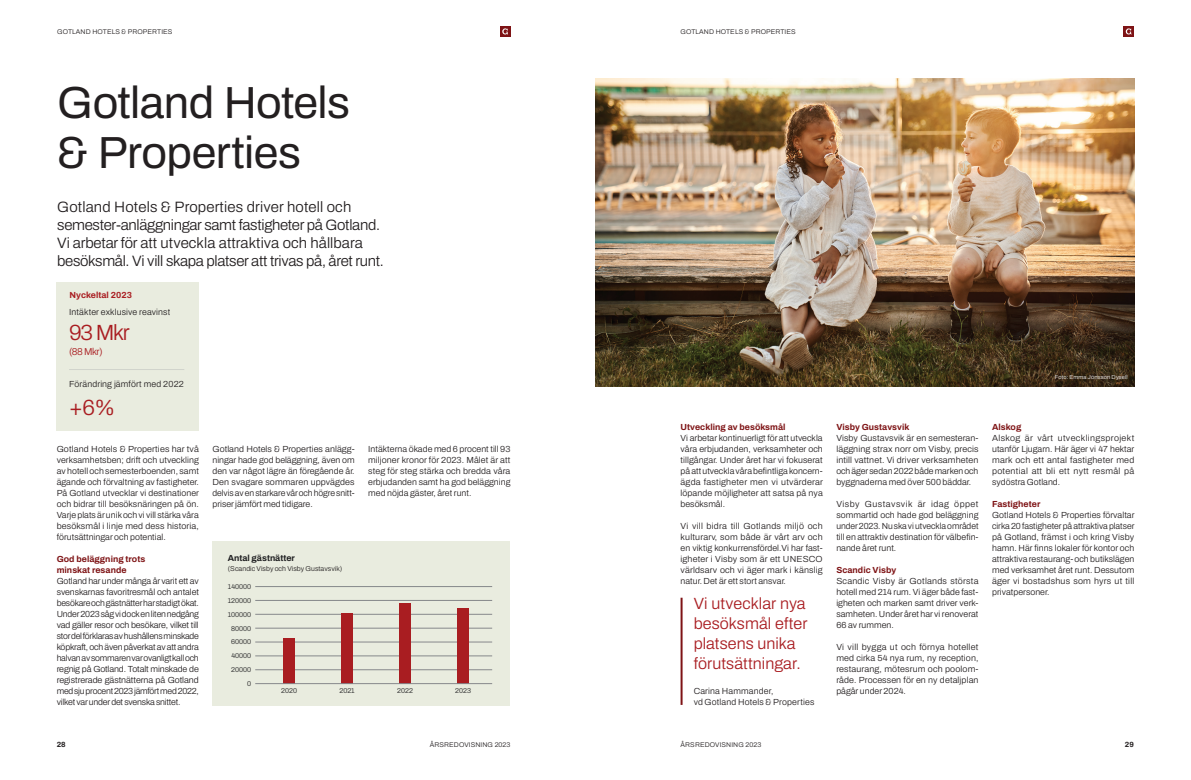
<style>
.page{position:relative;width:1191px;height:780px;background:#fff}
.page>*{position:absolute;margin:0;border:0;box-sizing:border-box;transform-origin:0 0}
.t1{font:45px/50px "Archivo";letter-spacing:-.01em;color:#231f20}
.Highlight_siffror{font:300 22px "Archivo";color:#a91d21}
.Ingress{font:300 16.2px/20px "Archivo";letter-spacing:.005em;color:#a91d21}
.Ingress-2{font:300 15px/18px "Archivo";letter-spacing:-.02em;color:#231f20}
.Highlight_siffror-2{font:300 10px "Archivo";color:#a91d21}
.Brödtext_2023{font:300 8.8px/11px "Archivo";letter-spacing:.005em;color:#231f20;text-align:justify}
.Underrubrik_brödtext_8_8pt{font:700 8.8px/11px "Archivo";letter-spacing:.005em;color:#7e1315}
.Brödtext{font:300 8.8px "Archivo";letter-spacing:.015em;color:#231f20}
.t2{font:700 8.8px "Archivo";color:#1f1f21}
.Underrubrik_brödtext_8_8pt-2{font:700 8.8px "Archivo";letter-spacing:.005em;color:#a91d21}
.t3{font:700 7.5px "Archivo";color:#231f20}
.t4{font:300 7px "Archivo";color:#1f1f21}
.t5{font:300 7px "Archivo";letter-spacing:.005em;color:#231f20}
.Paginering{font:300 6.8px "Archivo";letter-spacing:.015em;color:#231f20}
.Bildtext{font:300 5.7px "Archivo";letter-spacing:.025em;color:#fff}
</style>
<div class="page">
<div style="left:212px;top:541px;width:298px;height:164px;background:#e9ecdf"></div>
<hr style="left:255px;top:669px;width:237px;height:1px;background:#86888b">
<hr style="left:255px;top:655px;width:237px;height:1px;background:#86888b">
<hr style="left:255px;top:641px;width:237px;height:1px;background:#86888b">
<hr style="left:255px;top:628px;width:237px;height:1px;background:#86888b">
<hr style="left:255px;top:614px;width:237px;height:1px;background:#86888b">
<hr style="left:255px;top:600px;width:237px;height:1px;background:#86888b">
<hr style="left:255px;top:586px;width:237px;height:1px;background:#86888b">
<div style="left:283px;top:637px;width:11px;height:46px;background:#a91d21"></div>
<div style="left:341px;top:613px;width:11px;height:70px;background:#a91d21"></div>
<div style="left:399px;top:603px;width:11px;height:80px;background:#a91d21"></div>
<div style="left:457px;top:607px;width:11px;height:76px;background:#a91d21"></div>
<hr style="left:255px;top:683px;width:237px;height:1px;background:#86888b">
<hr style="left:680px;top:597px;width:2px;height:107px;background:#7e1315">
<img style="left:595px;top:78px;width:539px;height:308px">
<div style="left:57px;top:282px;width:142px;height:148px;background:#e9ecdf"></div>
<hr style="left:69px;top:369px;width:115px;height:1px;background:#b7bab9">
<div style="left:500px;top:26px;width:10px;height:11px;background:#7e1315"></div>
<svg style="left:502px;top:28px;width:6px;height:7px"></svg>
<svg style="left:1123px;top:26px;width:10px;height:11px"></svg>
<svg style="left:1124px;top:27px;width:7px;height:8px"></svg>
<p class="Paginering" style="left:57px;top:27px;width:117px">GOTLAND HOTELS &amp; PROPERTIES</p>
<h1 class="t1" style="left:57px;top:77px;width:294px">Gotland Hotels &amp; Properties</h1>
<p class="Ingress-2" style="left:57px;top:198px;width:328px">Gotland Hotels &amp; Properties driver hotell och semester-anläggningar samt fastigheter på Gotland.<br>Vi arbetar för att utveckla attraktiva och hållbara besöksmål. Vi vill skapa platser att trivas på, året runt.</p>
<p class="Underrubrik_brödtext_8_8pt-2" style="left:69px;top:288px;width:64px">Nyckeltal 2023</p>
<p class="Highlight_siffror" style="left:69px;top:316px;width:62px">93 Mkr</p>
<p class="Highlight_siffror-2" style="left:69px;top:344px;width:35px">(88 Mkr)</p>
<p class="Brödtext" style="left:69px;top:305px;width:103px">Intäkter exklusive reavinst</p>
<p class="Brödtext" style="left:69px;top:378px;width:116px">Förändring jämfört med 2022</p>
<p class="Highlight_siffror" style="left:69px;top:390px;width:48px">+6%</p>
<p class="Brödtext_2023" style="left:57px;top:443px;width:144px">Gotland Hotels &amp; Properties har två verksamhetsben; drift och utveckling av hotell och semesterboenden, samt ägande och förvaltning av fastigheter.<br>På Gotland utvecklar vi destinationer och bidrar till besöksnäringen på ön.<br>Varje plats är unik och vi vill stärka våra besöksmål i linje med dess historia, förutsättningar och potential.</p>
<p class="Underrubrik_brödtext_8_8pt" style="left:57px;top:553px;width:90px">God beläggning trots minskat resande</p>
<p class="Brödtext_2023" style="left:57px;top:575px;width:144px">Gotland har under många år varit ett av svenskarnas favoritresmål och antalet besökare och gästnätter har stadigt ökat.<br>Under 2023 såg vi dock en liten nedgång vad gäller resor och besökare, vilket till stor del förklaras av hushållens minskade köpkraft, och även påverkat av att andra halvan av sommaren var ovanligt kall och regnig på Gotland. Totalt minskade de registrerade gästnätterna på Gotland med sju procent 2023 jämfört med 2022, vilket var under det svenska snittet.</p>
<p class="Brödtext_2023" style="left:212px;top:443px;width:144px">Gotland Hotels &amp; Properties anlägg&shy;ningar hade god beläggning, även om den var något lägre än föregående år.<br>Den svagare sommaren uppvägdes delvis av en starkare vår och högre snitt&shy;priser jämfört med tidigare.</p>
<p class="Brödtext_2023" style="left:368px;top:443px;width:144px">Intäkterna ökade med 6 procent till 93 miljoner kronor för 2023. Målet är att steg för steg stärka och bredda våra erbjudanden samt ha god beläggning med nöjda gäster, året runt.</p>
<p class="t2" style="left:228px;top:551px;width:69px">Antal gästnätter</p>
<p class="t5" style="left:228px;top:563px;width:116px">(Scandic Visby och Visby Gustavsvik)</p>
<p class="t4" style="left:228px;top:581px;width:25px">140000</p>
<p class="t4" style="left:228px;top:595px;width:25px">120000</p>
<p class="t4" style="left:228px;top:609px;width:25px">100000</p>
<p class="t4" style="left:231px;top:623px;width:22px">80000</p>
<p class="t4" style="left:231px;top:636px;width:22px">60000</p>
<p class="t4" style="left:231px;top:650px;width:21px">40000</p>
<p class="t4" style="left:231px;top:664px;width:21px">20000</p>
<p class="t4" style="left:247px;top:678px;width:6px">0</p>
<p class="t4" style="left:281px;top:685px;width:17px">2020</p>
<p class="t4" style="left:339px;top:685px;width:17px">2021</p>
<p class="t4" style="left:397px;top:685px;width:17px">2022</p>
<p class="t4" style="left:455px;top:685px;width:17px">2023</p>
<p class="Paginering" style="left:680px;top:27px;width:117px">GOTLAND HOTELS &amp; PROPERTIES</p>
<p class="Bildtext" style="left:1054px;top:373px;width:74px">Foto: Emma Jönsson Dysell</p>
<p class="Underrubrik_brödtext_8_8pt" style="left:680px;top:421px;width:106px">Utveckling av besöksmål</p>
<p class="Brödtext_2023" style="left:680px;top:432px;width:144px">Vi arbetar kontinuerligt för att utveckla våra erbjudanden, verksamheter och tillgångar. Under året har vi fokuserat på att utveckla våra befintliga koncern&shy;ägda fastigheter men vi utvärderar löpande möjligheter att satsa på nya besöksmål.</p>
<p class="Brödtext_2023" style="left:680px;top:520px;width:144px">Vi vill bidra till Gotlands miljö och kulturarv, som både är vårt arv och en viktig konkurrensfördel.Vi har fast&shy;igheter i Visby som är ett UNESCO världsarv och vi äger mark i känslig natur. Det är ett stort ansvar.</p>
<p class="Ingress" style="left:693px;top:593px;width:115px">Vi utvecklar nya besöksmål efter platsens unika förutsättningar.</p>
<p class="Brödtext_2023" style="left:693px;top:685px;width:122px">Carina Hammander,<br>vd Gotland Hotels &amp; Properties</p>
<p class="Underrubrik_brödtext_8_8pt" style="left:836px;top:421px;width:75px">Visby Gustavsvik</p>
<p class="Brödtext_2023" style="left:836px;top:432px;width:144px">Visby Gustavsvik är en semesteran&shy;läggning strax norr om Visby, precis intill vattnet. Vi driver verksamheten och äger sedan 2022 både marken och byggnaderna med över 500 bäddar.</p>
<p class="Brödtext_2023" style="left:836px;top:498px;width:144px">Visby Gustavsvik är idag öppet sommartid och hade god beläggning under 2023. Nu ska vi utveckla området till en attraktiv destination för välbefin&shy;nande året runt.</p>
<p class="Underrubrik_brödtext_8_8pt" style="left:836px;top:564px;width:61px">Scandic Visby</p>
<p class="Brödtext_2023" style="left:836px;top:575px;width:144px">Scandic Visby är Gotlands största hotell med 214 rum. Vi äger både fast&shy;igheten och marken samt driver verk&shy;samheten. Under året har vi renoverat 66 av rummen.</p>
<p class="Brödtext_2023" style="left:836px;top:641px;width:144px">Vi vill bygga ut och förnya hotellet med cirka 54 nya rum, ny reception, restaurang, mötesrum och poolom&shy;råde. Processen för en ny detaljplan pågår under 2024.</p>
<p class="Underrubrik_brödtext_8_8pt" style="left:992px;top:421px;width:31px">Alskog</p>
<p class="Brödtext_2023" style="left:992px;top:432px;width:144px">Alskog är vårt utvecklingsprojekt utanför Ljugarn. Här äger vi 47 hektar mark och ett antal fastigheter med potential att bli ett nytt resmål på sydöstra Gotland.</p>
<p class="Underrubrik_brödtext_8_8pt" style="left:992px;top:498px;width:50px">Fastigheter</p>
<p class="Brödtext_2023" style="left:992px;top:509px;width:144px">Gotland Hotels &amp; Properties förvaltar cirka 20 fastigheter på attraktiva platser på Gotland, främst i och kring Visby hamn. Här finns lokaler för kontor och attraktiva restaurang- och butikslägen med verksamhet året runt. Dessutom äger vi bostadshus som hyrs ut till privatpersoner.</p>
<p class="t3" style="left:57px;top:738px;width:11px">28</p>
<p class="Paginering" style="left:430px;top:739px;width:82px">ÅRSREDOVISNING 2023</p>
<p class="Paginering" style="left:680px;top:739px;width:82px">ÅRSREDOVISNING 2023</p>
<p class="t3" style="left:1124px;top:738px;width:11px">29</p>
</div>
